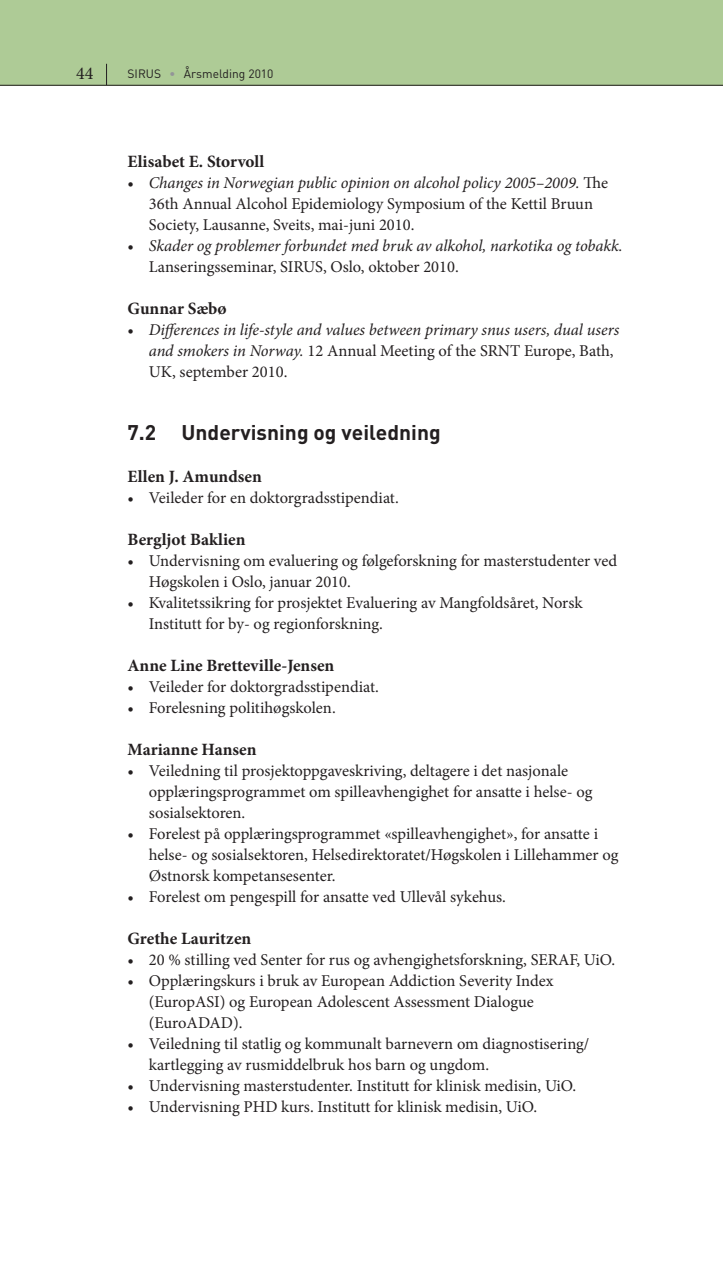
<style>
.page{position:relative;width:723px;height:1263px;background:#fff}
.page>*{position:absolute;margin:0;border:0;box-sizing:border-box;transform-origin:0 0}
.t1{font:700 21px "DIN";color:#231f20}
.t2{font:18px "Minion Pro";color:#231f20}
.t3{font:700 17.25px "Minion Pro";color:#231f20}
.t4{font:16.5px/21px "Minion Pro";color:#231f20}
.t5{font:italic 16.5px/21px "Minion Pro";letter-spacing:-.005em;color:#231f20}
.t6{font:12px "DIN";color:#231f20}
.s1{font-weight:700;color:#939598}
.s2{font-style:italic}
.s3{font-style:normal}
</style>
<div class="page">
<div style="left:0;top:0;width:723px;height:85px;background:#aecb96"></div>
<hr style="left:0;top:85px;width:723px;height:1px;background:#231f20">
<svg style="left:106px;top:64px;width:1px;height:21px"></svg>
<p class="t2" style="left:76px;top:61px;width:19px">44</p>
<p class="t6" style="left:128px;top:66px;width:147px">SIRUS <span class="s1">•</span> Årsmelding 2010</p>
<p class="t3" style="left:128px;top:149px;width:138px">Elisabet E. Storvoll</p>
<p class="t4" style="left:149px;top:172px;width:461px;text-indent:-21px">• <span class="s2">Changes in Norwegian public opinion on alcohol policy 2005–2009.</span> The<br>36th Annual Alcohol Epidemiology Symposium of the Kettil Bruun<br>Society, Lausanne, Sveits, mai-juni 2010.</p>
<p class="t5" style="left:149px;top:235px;width:475px;text-indent:-21px"><span class="s3">•</span> Skader og problemer forbundet med bruk av alkohol, narkotika og tobakk.<br><span class="s3">Lanseringsseminar, SIRUS, Oslo, oktober 2010.</span></p>
<p class="t3" style="left:128px;top:296px;width:101px">Gunnar Sæbø</p>
<p class="t5" style="left:149px;top:319px;width:472px;text-indent:-21px"><span class="s3">•</span> Differences in life-style and values between primary snus users, dual users and smokers in Norway. <span class="s3">12 Annual Meeting of the SRNT Europe, Bath,<br>UK, september 2010.</span></p>
<p class="t1" style="left:128px;top:419px;width:315px">7.2 Undervisning og veiledning</p>
<p class="t3" style="left:128px;top:464px;width:136px">Ellen J. Amundsen</p>
<p class="t4" style="left:128px;top:487px;width:273px">• Veileder for en doktorgradsstipendiat.</p>
<p class="t3" style="left:128px;top:527px;width:119px">Bergljot Baklien</p>
<p class="t4" style="left:149px;top:550px;width:470px;text-indent:-21px">• Undervisning om evaluering og følgeforskning for masterstudenter ved<br>Høgskolen i Oslo, januar 2010.</p>
<p class="t4" style="left:149px;top:592px;width:435px;text-indent:-21px">• Kvalitetssikring for prosjektet Evaluering av Mangfoldsåret, Norsk<br>Institutt for by- og regionforskning.</p>
<p class="t3" style="left:128px;top:653px;width:208px">Anne Line Bretteville-Jensen</p>
<p class="t4" style="left:128px;top:676px;width:253px">• Veileder for doktorgradsstipendiat.</p>
<p class="t4" style="left:128px;top:697px;width:210px">• Forelesning politihøgskolen.</p>
<p class="t3" style="left:128px;top:737px;width:130px">Marianne Hansen</p>
<p class="t4" style="left:149px;top:760px;width:445px;text-indent:-21px">• Veiledning til prosjektoppgaveskriving, deltagere i det nasjonale opplæringsprogrammet om spilleavhengighet for ansatte i helse- og sosialsektoren.</p>
<p class="t4" style="left:149px;top:823px;width:471px;text-indent:-21px">• Forelest på opplæringsprogrammet «spilleavhengighet», for ansatte i helse- og sosialsektoren, Helsedirektoratet/Høgskolen i Lillehammer og<br>Østnorsk kompetansesenter.</p>
<p class="t4" style="left:128px;top:886px;width:380px">• Forelest om pengespill for ansatte ved Ullevål sykehus.</p>
<p class="t3" style="left:128px;top:926px;width:125px">Grethe Lauritzen</p>
<p class="t4" style="left:128px;top:949px;width:489px">• 20 % stilling ved Senter for rus og avhengighetsforskning, SERAF, UiO.</p>
<p class="t4" style="left:149px;top:970px;width:406px;text-indent:-21px">• Opplæringskurs i bruk av European Addiction Severity Index (EuropASI) og European Adolescent Assessment Dialogue (EuroADAD).</p>
<p class="t4" style="left:149px;top:1033px;width:442px;text-indent:-21px">• Veiledning til statlig og kommunalt barnevern om diagnostisering/ kartlegging av rusmiddelbruk hos barn og ungdom.</p>
<p class="t4" style="left:128px;top:1075px;width:450px">• Undervisning masterstudenter. Institutt for klinisk medisin, UiO.</p>
<p class="t4" style="left:128px;top:1096px;width:411px">• Undervisning PHD kurs. Institutt for klinisk medisin, UiO.</p>
</div>
